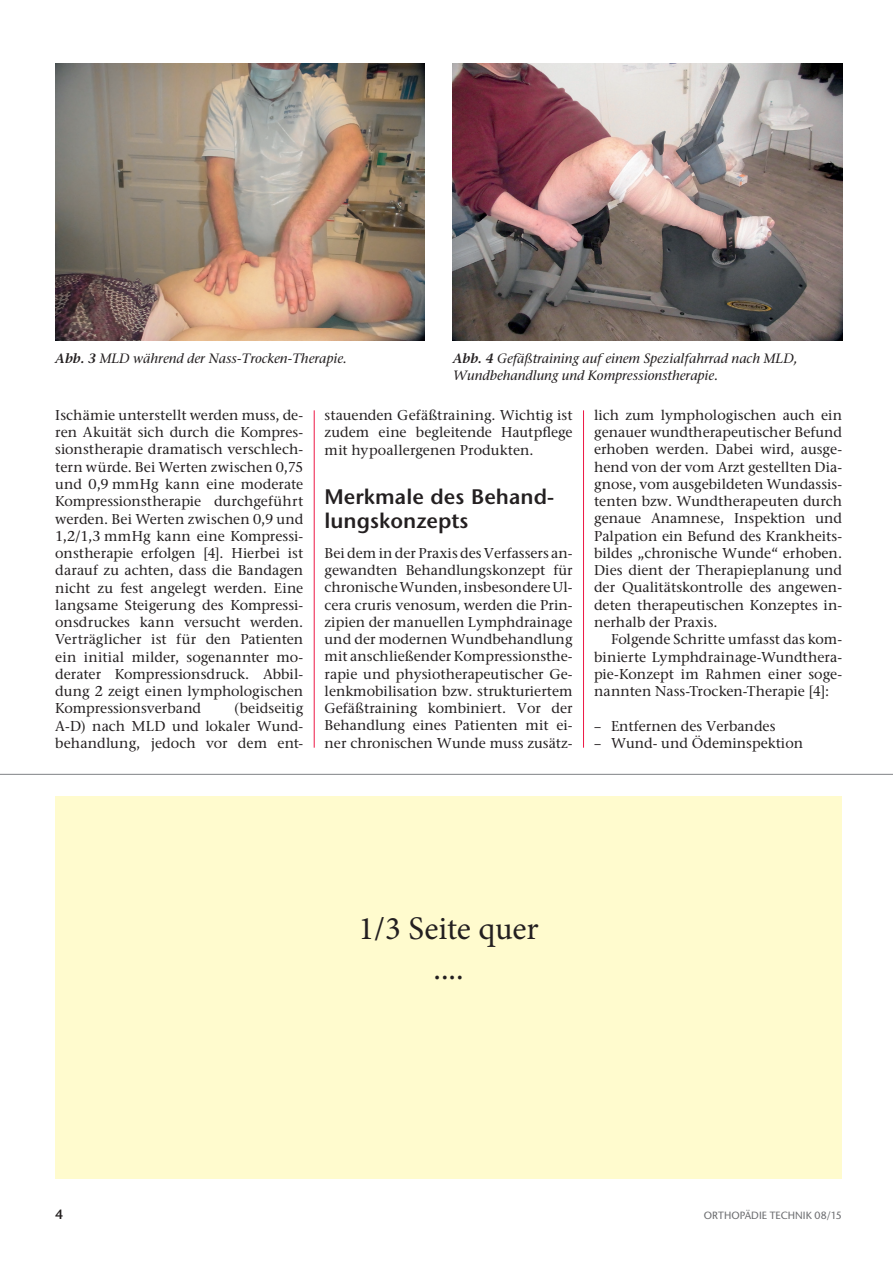
<style>
.page{position:relative;width:893px;height:1263px;background:#fff}
.page>*{position:absolute;margin:0;border:0;box-sizing:border-box;transform-origin:0 0}
.t1{font:33px/39.6px "Minion Pro";color:#231f20;text-align:center}
.t2{font:600 21px/24px "Stone Sans ITC Std";color:#231f20}
.t3{font:500 14.25px/17.2px "Stone Ser ITC Std";color:#231f20;text-align:justify}
.t4{font:italic 500 13.5px/17.2px "Stone Ser ITC Std";color:#231f20}
.t5{font:600 13.5px "Stone Sans ITC Std";color:#231f20}
.t6{font:500 10.5px "Stone Sans ITC Std";color:#6c6d70}
.s1{font-weight:600}
</style>
<div class="page">
<hr style="left:583px;top:410px;width:1px;height:338px;background:#ed1845">
<hr style="left:314px;top:410px;width:1px;height:338px;background:#ed1845">
<img style="left:55px;top:64px;width:370px;height:277px">
<img style="left:453px;top:64px;width:389px;height:277px">
<div style="left:55px;top:796px;width:787px;height:383px;background:#fffbce"></div>
<hr style="left:0;top:774px;width:893px;height:1px;background:#808285">
<p class="t4" style="left:55px;top:350px;width:293px"><span class="s1">Abb. 3</span> MLD während der Nass-Trocken-Therapie.</p>
<p class="t4" style="left:453px;top:350px;width:346px"><span class="s1">Abb. 4</span> Gefäßtraining auf einem Spezialfahrrad nach MLD,<br>Wundbehandlung und Kompressionstherapie.</p>
<p class="t3" style="left:55px;top:406px;width:250px">Ischämie unterstellt werden muss, de&shy;ren Akuität sich durch die Kompres&shy;sionstherapie dramatisch verschlech&shy;tern würde. Bei Werten zwischen 0,75 und 0,9 mmHg kann eine moderate Kompressionstherapie durchgeführt werden. Bei Werten zwischen 0,9 und 1,2/1,3 mmHg kann eine Kompressi&shy;onstherapie erfolgen [4]. Hierbei ist darauf zu achten, dass die Bandagen nicht zu fest angelegt werden. Eine langsame Steigerung des Kompressi&shy;onsdruckes kann versucht werden.<br>Verträglicher ist für den Patienten ein initial milder, sogenannter mo&shy;derater Kompressionsdruck. Abbil&shy;dung 2 zeigt einen lymphologischen Kompressionsverband</p>
<p class="t3" style="left:55px;top:700px;width:250px;text-indent:179px">(beidseitig A-D) nach MLD und lokaler Wund&shy;behandlung, jedoch vor dem ent-</p>
<p class="t3" style="left:325px;top:406px;width:250px">stauenden Gefäßtraining. Wichtig ist zudem eine begleitende Hautpflege mit hypoallergenen Produkten.</p>
<h2 class="t2" style="left:325px;top:484px;width:231px">Merkmale des Behand&shy;lungskonzepts</h2>
<p class="t3" style="left:325px;top:544px;width:250px">Bei dem in der Praxis des Verfassers an&shy;gewandten Behandlungskonzept für chronische Wunden, insbesondere Ul&shy;cera cruris venosum, werden die Prin&shy;zipien der manuellen Lymphdrainage und der modernen Wundbehandlung mit anschließender Kompressionsthe&shy;rapie und physiotherapeutischer Ge&shy;lenkmobilisation bzw. strukturiertem Gefäßtraining kombiniert. Vor der Behandlung eines Patienten mit ei&shy;ner chronischen Wunde muss zusätz-</p>
<p class="t3" style="left:594px;top:406px;width:250px">lich zum lymphologischen auch ein genauer wundtherapeutischer Befund erhoben werden. Dabei wird, ausge&shy;hend von der vom Arzt gestellten Dia&shy;gnose, vom ausgebildeten Wundassis&shy;tenten bzw. Wundtherapeuten durch genaue Anamnese, Inspektion und Palpation ein Befund des Krankheits&shy;bildes „chronische Wunde“ erhoben.<br>Dies dient der Therapieplanung und der Qualitätskontrolle des angewen&shy;deten therapeutischen Konzeptes in&shy;nerhalb der Praxis.</p>
<p class="t3" style="left:594px;top:631px;width:250px;text-indent:17px">Folgende Schritte umfasst das kom&shy;binierte Lymphdrainage-Wundthera&shy;pie-Konzept im Rahmen einer soge&shy;nannten Nass-Trocken-Therapie [4]:</p>
<p class="t3" style="left:594px;top:717px;width:183px">– Entfernen des Verbandes</p>
<p class="t3" style="left:594px;top:734px;width:211px">– Wund- und Ödeminspektion</p>
<h1 class="t1" style="left:358px;top:909px;width:182px">1/3 Seite quer ....</h1>
<p class="t5" style="left:55px;top:1206px;width:10px">4</p>
<p class="t6" style="left:704px;top:1209px;width:140px">ORTHOPÄDIE TECHNIK 08/15</p>
</div>
